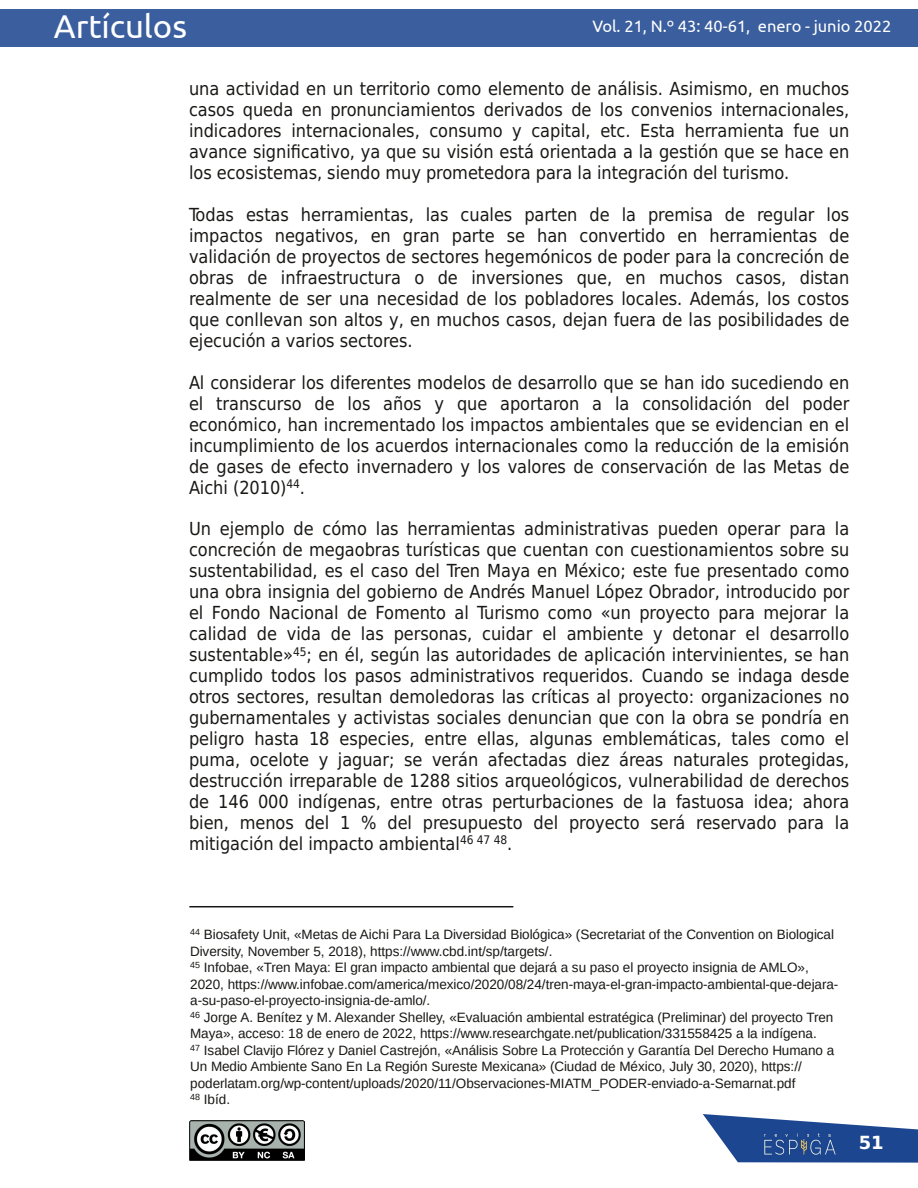
<style>
.page{position:relative;width:918px;height:1188px;background:#fff}
.page>*{position:absolute;margin:0;border:0;box-sizing:border-box;transform-origin:0 0}
.t1{font:33px "Ubuntu";color:#fff}
.t2{font:18px/21px "DejaVu Sans Condensed";color:#181715;text-align:justify}
.t3{font:700 18px "DejaVu Sans";color:#fff}
.t4{font:16.5px "Ubuntu";color:#fff}
.t5{font:13.5px/16.5px "Liberation Sans";color:#181715}
</style>
<div class="page">
<svg style="left:703px;top:1114px;width:215px;height:49px"></svg>
<img style="left:741px;top:1129px;width:118px;height:31px">
<div style="left:0;top:9px;width:918px;height:38px;background:#3a5e9e"></div>
<img style="left:190px;top:1120px;width:114px;height:41px">
<hr style="left:189px;top:906px;width:324px;height:1px;background:#181715">
<h1 class="t1" style="left:54px;top:8px;width:135px">Artículos</h1>
<p class="t4" style="left:592px;top:17px;width:300px">Vol. 21, N.º 43: 40-61, enero - junio 2022</p>
<p class="t2" style="left:189px;top:79px;width:662px">una actividad en un territorio como elemento de análisis. Asimismo, en muchos casos queda en pronunciamientos derivados de los convenios internacionales, indicadores internacionales, consumo y capital, etc. Esta herramienta fue un avance significativo, ya que su visión está orientada a la gestión que se hace en los ecosistemas, siendo muy prometedora para la integración del turismo.</p>
<p class="t2" style="left:189px;top:204px;width:662px">Todas estas herramientas, las cuales parten de la premisa de regular los impactos negativos, en gran parte se han convertido en herramientas de validación de proyectos de sectores hegemónicos de poder para la concreción de obras de infraestructura o de inversiones que, en muchos casos, distan realmente de ser una necesidad de los pobladores locales. Además, los costos que conllevan son altos y, en muchos casos, dejan fuera de las posibilidades de ejecución a varios sectores.</p>
<p class="t2" style="left:189px;top:372px;width:662px">Al considerar los diferentes modelos de desarrollo que se han ido sucediendo en el transcurso de los años y que aportaron a la consolidación del poder económico, han incrementado los impactos ambientales que se evidencian en el incumplimiento de los acuerdos internacionales como la reducción de la emisión de gases de efecto invernadero y los valores de conservación de las Metas de Aichi (2010)<sup>44</sup>.</p>
<p class="t2" style="left:189px;top:519px;width:662px">Un ejemplo de cómo las herramientas administrativas pueden operar para la concreción de megaobras turísticas que cuentan con cuestionamientos sobre su sustentabilidad, es el caso del Tren Maya en México; este fue presentado como una obra insignia del gobierno de Andrés Manuel López Obrador, introducido por el Fondo Nacional de Fomento al Turismo como «un proyecto para mejorar la calidad de vida de las personas, cuidar el ambiente y detonar el desarrollo sustentable»<sup>45</sup>; en él, según las autoridades de aplicación intervinientes, se han cumplido todos los pasos administrativos requeridos. Cuando se indaga desde otros sectores, resultan demoledoras las críticas al proyecto: organizaciones no gubernamentales y activistas sociales denuncian que con la obra se pondría en peligro hasta 18 especies, entre ellas, algunas emblemáticas, tales como el puma, ocelote y jaguar; se verán afectadas diez áreas naturales protegidas, destrucción irreparable de 1288 sitios arqueológicos, vulnerabilidad de derechos de 146 000 indígenas, entre otras perturbaciones de la fastuosa idea; ahora bien, menos del 1 % del presupuesto del proyecto será reservado para la mitigación del impacto ambiental<sup>46</sup> <sup>47</sup> <sup>48</sup>.</p>
<p class="t5" style="left:190px;top:926px;width:650px"><sup>44</sup> Biosafety Unit, «Metas de Aichi Para La Diversidad Biológica» (Secretariat of the Convention on Biological Diversity, November 5, 2018), https://www.cbd.int/sp/targets/.<br><sup>45</sup> Infobae, «Tren Maya: El gran impacto ambiental que dejará a su paso el proyecto insignia de AMLO», 2020, https://www.infobae.com/america/mexico/2020/08/24/tren-maya-el-gran-impacto-ambiental-que-dejara&shy;a-su-paso-el-proyecto-insignia-de-amlo/.<br><sup>46</sup> Jorge A. Benítez y M. Alexander Shelley, «Evaluación ambiental estratégica (Preliminar) del proyecto Tren Maya», acceso: 18 de enero de 2022, https://www.researchgate.net/publication/331558425 a la indígena.<br><sup>47</sup> Isabel Clavijo Flórez y Daniel Castrejón, «Análisis Sobre La Protección y Garantía Del Derecho Humano a Un Medio Ambiente Sano En La Región Sureste Mexicana» (Ciudad de México, July 30, 2020), https:// poderlatam.org/wp-content/uploads/2020/11/Observaciones-MIATM_PODER-enviado-a-Semarnat.pdf<br><sup>48</sup> Ibíd.</p>
<p class="t3" style="left:859px;top:1132px;width:26px">51</p>
</div>
